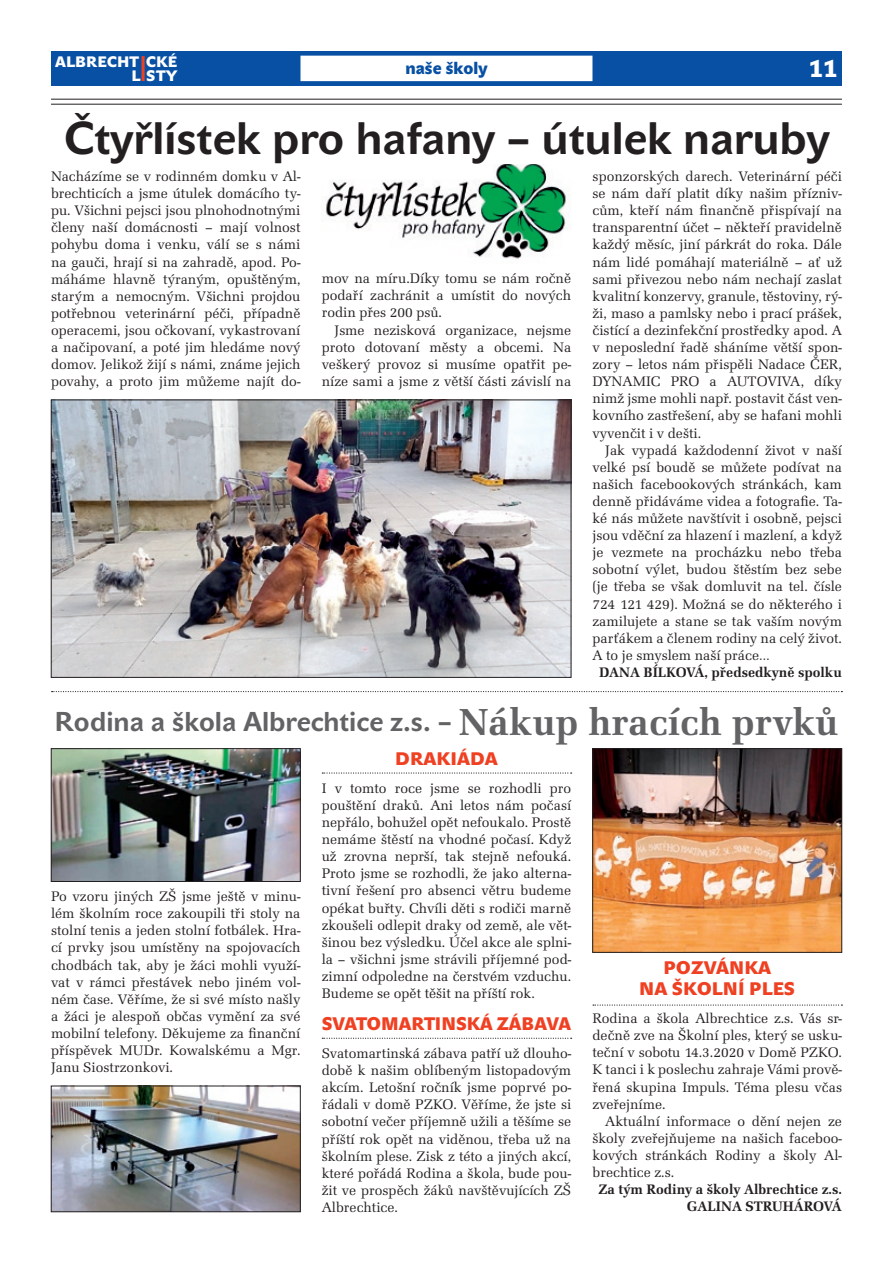
<style>
.page{position:relative;width:893px;height:1263px;background:#fff}
.page>*{position:absolute;margin:0;border:0;box-sizing:border-box;transform-origin:0 0}
.t1{font:700 45px "John Sans Text Pro";color:#231f20}
.t2{font:35.25px "John Sans Black Pro";color:#ef4022;scale:.43 1}
.t3{font:700 27px "John Sans Text Pro";color:#636366}
.t4{font:24px "John Sans Black Pro";color:#fff}
.t5{font:18px/21.6px "John Sans Black Pro";color:#ef4022;text-align:center}
.t6{font:17.25px "John Sans Black Pro";color:#0850a3}
.t7{font:15px/14.1px "John Sans Black Pro";color:#fff;text-align:right}
.t8{font:14.25px/17.1px "URW Latino TCE";color:#231f20;text-align:justify}
.t9{font:700 14.25px/17.1px "URW Latino TCE";color:#231f20;text-align:right}
.s1{font-family:"URW Latino TCE";font-size:39px}
</style>
<div class="page">
<img style="left:53px;top:402px;width:516px;height:273px">
<div style="left:51px;top:400px;width:520px;height:277px;border:1px solid #231f20"></div>
<svg style="left:322px;top:772px;width:250px;height:2px"></svg>
<svg style="left:322px;top:1038px;width:250px;height:1px"></svg>
<svg style="left:593px;top:1004px;width:249px;height:2px"></svg>
<img style="left:594px;top:750px;width:246px;height:200px">
<div style="left:592px;top:748px;width:250px;height:204px;border:1px solid #231f20"></div>
<img style="left:53px;top:750px;width:245px;height:130px">
<div style="left:51px;top:748px;width:249px;height:134px;border:1px solid #231f20"></div>
<img style="left:53px;top:1088px;width:245px;height:122px">
<div style="left:51px;top:1086px;width:249px;height:126px;border:1px solid #231f20"></div>
<img style="left:326px;top:164px;width:240px;height:95px">
<svg style="left:52px;top:691px;width:790px;height:1px"></svg>
<div style="left:51px;top:51px;width:791px;height:34px;background:#0850a3"></div>
<hr style="left:51px;top:99px;width:791px;height:1px;background:#231f20">
<hr style="left:51px;top:104px;width:791px;height:1px;background:#231f20">
<div style="left:300px;top:56px;width:292px;height:25px;background:#fff"></div>
<p class="t7" style="left:55px;top:55px;width:124px">ALBRECHT CKÉ<br>L S T Y</p>
<h2 class="t2" style="left:141px;top:48px;width:14px">I</h2>
<p class="t6" style="left:405px;top:58px;width:83px">naše školy</p>
<h3 class="t4" style="left:809px;top:54px;width:30px">11</h3>
<h1 class="t1" style="left:63px;top:113px;width:768px">Čtyřlístek pro hafany – útulek naruby</h1>
<p class="t8" style="left:51px;top:168px;width:251px">Nacházíme se v rodinném domku v Al&shy;brechticích a jsme útulek domácího ty&shy;pu. Všichni pejsci jsou plnohodnotnými členy naší domácnosti – mají volnost pohybu doma i venku, válí se s námi na gauči, hrají si na zahradě, apod. Po&shy;máháme hlavně týraným, opuštěným, starým a nemocným. Všichni projdou potřebnou veterinární péči, případně operacemi, jsou očkovaní, vykastrovaní a načipovaní, a poté jim hledáme nový domov. Jelikož žijí s námi, známe jejich povahy, a proto jim můžeme najít do-</p>
<p class="t8" style="left:322px;top:270px;width:251px">mov na míru.Díky tomu se nám ročně podaří zachránit a umístit do nových rodin přes 200 psů.</p>
<p class="t8" style="left:322px;top:321px;width:251px;text-indent:13px">Jsme nezisková organizace, nejsme proto dotovaní městy a obcemi. Na veškerý provoz si musíme opatřit pe&shy;níze sami a jsme z větší části závislí na</p>
<p class="t8" style="left:592px;top:168px;width:251px">sponzorských darech. Veterinární péči se nám daří platit díky našim přízniv&shy;cům, kteří nám finančně přispívají na transparentní účet – někteří pravidelně každý měsíc, jiní párkrát do roka. Dále nám lidé pomáhají materiálně – ať už sami přivezou nebo nám nechají zaslat kvalitní konzervy, granule, těstoviny, rý&shy;ži, maso a pamlsky nebo i prací prášek, čistící a dezinfekční prostředky apod. A v neposlední řadě sháníme větší spon&shy;zory – letos nám přispěli Nadace ČER, DYNAMIC PRO a AUTOVIVA, díky nimž jsme mohli např. postavit část ven&shy;kovního zastřešení, aby se hafani mohli vyvenčit i v dešti.</p>
<p class="t8" style="left:592px;top:441px;width:251px;text-indent:13px">Jak vypadá každodenní život v naší velké psí boudě se můžete podívat na našich facebookových stránkách, kam denně přidáváme videa a fotografie. Ta&shy;ké nás můžete navštívit i osobně, pejsci jsou vděční za hlazení i mazlení, a když je vezmete na procházku nebo třeba sobotní výlet, budou štěstím bez sebe (je třeba se však domluvit na tel. čísle 724 121 429). Možná se do některého i zamilujete a stane se tak vaším novým parťákem a členem rodiny na celý život.<br>A to je smyslem naší práce…</p>
<p class="t9" style="left:599px;top:664px;width:244px">DANA BÍLKOVÁ, předsedkyně spolku</p>
<h3 class="t3" style="left:55px;top:706px;width:785px">Rodina a škola Albrechtice z.s. – <span class="s1">Nákup hracích prvků</span></h3>
<p class="t8" style="left:51px;top:888px;width:251px">Po vzoru jiných ZŠ jsme ještě v minu&shy;lém školním roce zakoupili tři stoly na stolní tenis a jeden stolní fotbálek. Hra&shy;cí prvky jsou umístěny na spojovacích chodbách tak, aby je žáci mohli využí&shy;vat v rámci přestávek nebo jiném vol&shy;ném čase. Věříme, že si své místo našly a žáci je alespoň občas vymění za své mobilní telefony. Děkujeme za finanční příspěvek MUDr. Kowalskému a Mgr.<br>Janu Siostrzonkovi.</p>
<p class="t5" style="left:395px;top:748px;width:104px">DRAKIÁDA</p>
<p class="t8" style="left:322px;top:780px;width:251px">I v tomto roce jsme se rozhodli pro pouštění draků. Ani letos nám počasí nepřálo, bohužel opět nefoukalo. Prostě nemáme štěstí na vhodné počasí. Když už zrovna neprší, tak stejně nefouká.<br>Proto jsme se rozhodli, že jako alterna&shy;tivní řešení pro absenci větru budeme opékat buřty. Chvíli děti s rodiči marně zkoušeli odlepit draky od země, ale vět&shy;šinou bez výsledku. Účel akce ale splni&shy;la – všichni jsme strávili příjemné pod&shy;zimní odpoledne na čerstvém vzduchu.<br>Budeme se opět těšit na příští rok.</p>
<p class="t5" style="left:322px;top:1013px;width:251px">SVATOMARTINSKÁ ZÁBAVA</p>
<p class="t8" style="left:322px;top:1045px;width:251px">Svatomartinská zábava patří už dlouho&shy;době k našim oblíbeným listopadovým akcím. Letošní ročník jsme poprvé po&shy;řádali v domě PZKO. Věříme, že jste si sobotní večer příjemně užili a těšíme se příští rok opět na viděnou, třeba už na školním plese. Zisk z této a jiných akcí, které pořádá Rodina a škola, bude pou&shy;žit ve prospěch žáků navštěvujících ZŠ Albrechtice.</p>
<p class="t5" style="left:639px;top:957px;width:157px">POZVÁNKA<br>NA ŠKOLNÍ PLES</p>
<p class="t8" style="left:592px;top:1010px;width:251px">Rodina a škola Albrechtice z.s. Vás sr&shy;dečně zve na Školní ples, který se usku&shy;teční v sobotu 14.3.2020 v Domě PZKO.<br>K tanci i k poslechu zahraje Vámi prově&shy;řená skupina Impuls. Téma plesu včas zveřejníme.</p>
<p class="t8" style="left:592px;top:1112px;width:251px;text-indent:13px">Aktuální informace o dění nejen ze školy zveřejňujeme na našich faceboo&shy;kových stránkách Rodiny a školy Al&shy;brechtice z.s.</p>
<p class="t9" style="left:599px;top:1181px;width:245px">Za tým Rodiny a školy Albrechtice z.s.<br>GALINA STRUHÁROVÁ</p>
</div>
